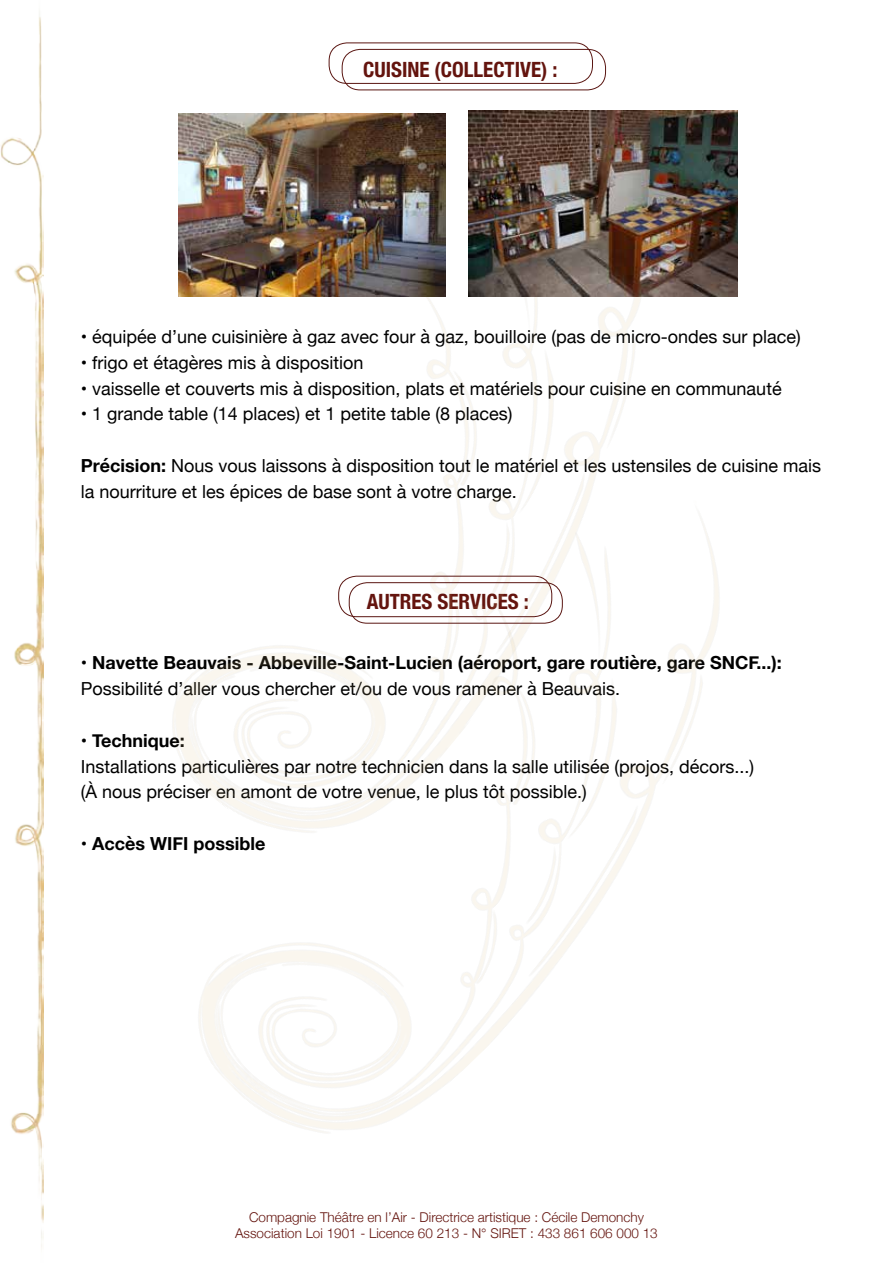
<style>
.page{position:relative;width:893px;height:1263px;background:#fff}
.page>*{position:absolute;margin:0;border:0;box-sizing:border-box;transform-origin:0 0}
.t1{font:700 condensed 21px "Helvetica Neue";color:#64140e}
.t2{font:18px/25.8px "Helvetica Neue";color:#000}
.t3{font:700 18px/25.8px "Helvetica Neue";color:#000}
.t4{font:300 13.5px/16.2px "Helvetica Neue";color:#64140e;text-align:center}
.s1{font-weight:700}
.s2{font-weight:400}
</style>
<div class="page">
<img style="left:178px;top:123px;width:560px;height:332px">
<img style="left:172px;top:455px;width:547px;height:678px">
<img style="left:0;top:13px;width:44px;height:1235px">
<div style="left:329px;top:43px;width:264px;height:41px;border:1px solid #5a1612;border-radius:18px"></div>
<div style="left:338px;top:576px;width:214px;height:41px;border:1px solid #5a1612;border-radius:18px"></div>
<div style="left:342px;top:49px;width:264px;height:41px;border:1px solid #5a1612;border-radius:18px"></div>
<div style="left:349px;top:582px;width:214px;height:41px;border:1px solid #5a1612;border-radius:18px"></div>
<img style="left:178px;top:113px;width:267px;height:183px">
<img style="left:468px;top:111px;width:270px;height:185px">
<p class="t1" style="left:363px;top:52px;width:196px">CUISINE (COLLECTIVE) :</p>
<p class="t2" style="left:81px;top:325px;width:722px">• équipée d’une cuisinière à gaz avec four à gaz, bouilloire (pas de micro-ondes sur place)</p>
<p class="t2" style="left:81px;top:350px;width:284px">• frigo et étagères mis à disposition</p>
<p class="t2" style="left:81px;top:376px;width:702px">• vaisselle et couverts mis à disposition, plats et matériels pour cuisine en communauté</p>
<p class="t2" style="left:81px;top:402px;width:433px">• 1 grande table (14 places) et 1 petite table (8 places)</p>
<p class="t2" style="left:81px;top:454px;width:742px"><span class="s1">Précision:</span> Nous vous laissons à disposition tout le matériel et les ustensiles de cuisine mais la nourriture et les épices de base sont à votre charge.</p>
<p class="t1" style="left:367px;top:584px;width:164px">AUTRES SERVICES :</p>
<p class="t3" style="left:81px;top:650px;width:702px"><span class="s2">•</span> Navette Beauvais - Abbeville-Saint-Lucien (aéroport, gare routière, gare SNCF...):<br><span class="s2">Possibilité d’aller vous chercher et/ou de vous ramener à Beauvais.</span></p>
<p class="t2" style="left:81px;top:728px;width:675px">• <span class="s1">Technique:<br></span>Installations particulières par notre technicien dans la salle utilisée (projos, décors...) (À nous préciser en amont de votre venue, le plus tôt possible.)</p>
<p class="t3" style="left:81px;top:831px;width:186px"><span class="s2">•</span> Accès WIFI possible</p>
<p class="t4" style="left:235px;top:1208px;width:424px">Compagnie Théâtre en l’Air - Directrice artistique : Cécile Demonchy<br>Association Loi 1901 - Licence 60 213 - N° SIRET : 433 861 606 000 13</p>
</div>
